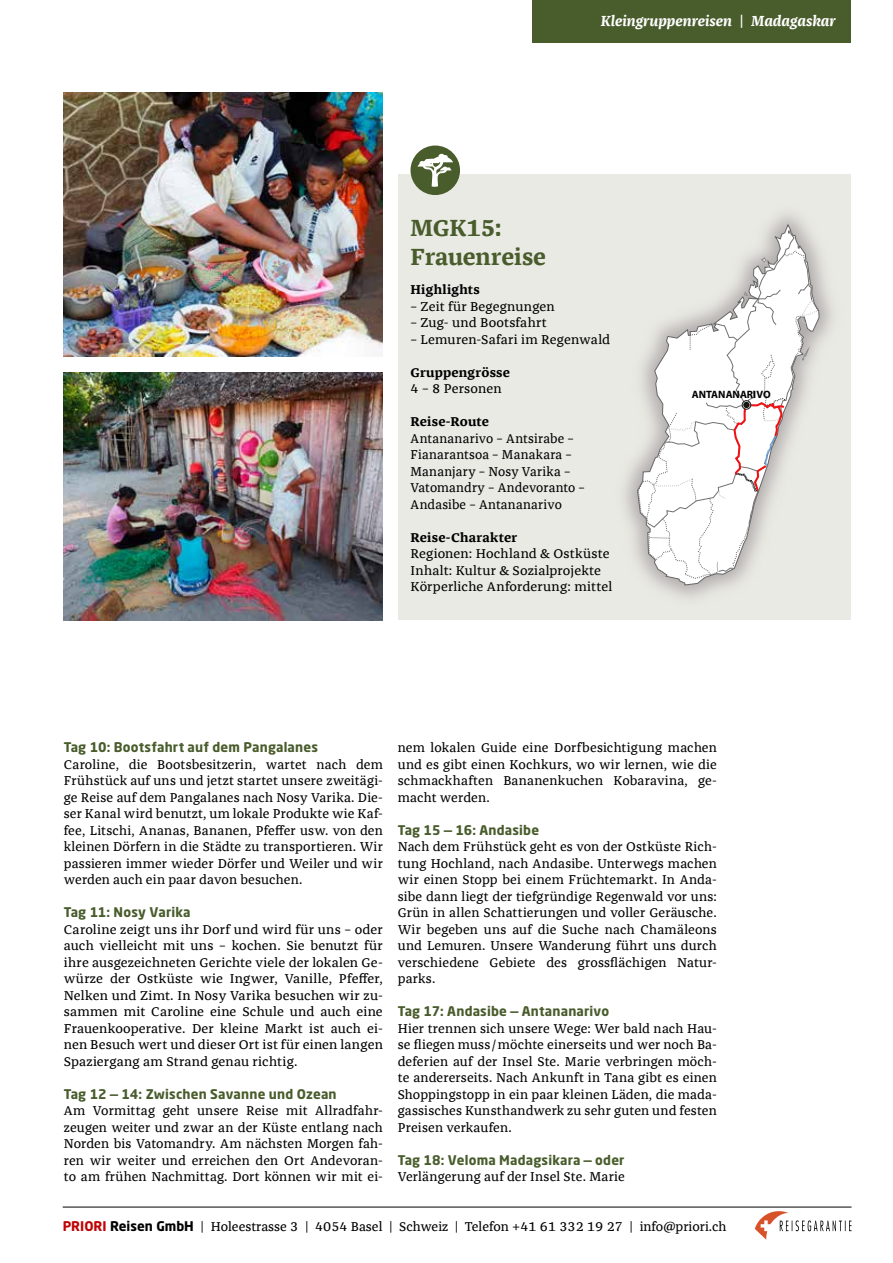
<style>
.page{position:relative;width:893px;height:1263px;background:#fff}
.page>*{position:absolute;margin:0;border:0;box-sizing:border-box;transform-origin:0 0}
.t1{font:700 24px/28.8px "Franziska Offc";letter-spacing:-.005em;color:#495c2c}
.t2{font:italic 700 15px "Franziska Offc";color:#fff}
.t3{font:13.2px/16.5px "Franziska Offc";letter-spacing:.005em;color:#000;text-align:justify}
.t4{font:700 13.2px "Neo Sans Std";letter-spacing:.01em;color:#495c2c}
.t5{font:700 13.2px "Franziska Offc";letter-spacing:.01em;color:#000}
.t6{font:700 10.65px "Myriad Pro";color:#000}
.s1{font-family:"Neo Sans Std";font-weight:700;color:#c00304}
.s2{font-family:"Neo Sans Std";font-weight:700}
</style>
<div class="page">
<div style="left:398px;top:175px;width:452px;height:445px;background:#eaeae4"></div>
<div style="left:410px;top:146px;width:50px;height:49px;background:#495c2c;border-radius:50%"></div>
<svg style="left:417px;top:154px;width:36px;height:33px"></svg>
<svg style="left:637px;top:224px;width:183px;height:361px"></svg>
<svg style="left:638px;top:233px;width:181px;height:346px"></svg>
<div style="left:742px;top:401px;width:9px;height:8px;background:#868685;border-radius:50%"></div>
<div style="left:742px;top:400px;width:9px;height:9px;border:1px solid #171714;border-radius:50%"></div>
<div style="left:743px;top:402px;width:7px;height:6px;background:#171714;border-radius:50%"></div>
<img style="left:64px;top:373px;width:319px;height:247px">
<img style="left:64px;top:92px;width:319px;height:264px">
<div style="left:531px;top:0;width:319px;height:43px;background:#495c2c"></div>
<hr style="left:63px;top:1207px;width:788px;height:1px;background:#000">
<svg style="left:755px;top:1211px;width:96px;height:29px"></svg>
<p class="t2" style="left:601px;top:12px;width:237px">Kleingruppenreisen | Madagaskar</p>
<h1 class="t1" style="left:410px;top:214px;width:137px">MGK15:<br>Frauenreise</h1>
<p class="t5" style="left:410px;top:282px;width:71px">Highlights</p>
<p class="t3" style="left:410px;top:298px;width:146px">– Zeit für Begegnungen</p>
<p class="t3" style="left:410px;top:314px;width:138px">– Zug- und Bootsfahrt</p>
<p class="t3" style="left:410px;top:331px;width:201px">– Lemuren-Safari im Regenwald</p>
<p class="t5" style="left:410px;top:364px;width:101px">Gruppengrösse</p>
<p class="t3" style="left:410px;top:380px;width:93px">4 – 8 Personen</p>
<p class="t5" style="left:410px;top:414px;width:80px">Reise-Route</p>
<p class="t3" style="left:410px;top:430px;width:176px;text-align:left">Antananarivo – Antsirabe –<br>Fianarantsoa – Manakara –<br>Mananjary – Nosy Varika –<br>Vatomandry – Andevoranto –<br>Andasibe – Antananarivo</p>
<p class="t5" style="left:410px;top:529px;width:108px">Reise-Charakter</p>
<p class="t3" style="left:410px;top:545px;width:203px;text-align:left">Regionen: Hochland &amp; Ostküste<br>Inhalt: Kultur &amp; Sozialprojekte<br>Körperliche Anforderung: mittel</p>
<p class="t6" style="left:692px;top:387px;width:80px">ANTANANARIVO</p>
<p class="t4" style="left:64px;top:739px;width:256px">Tag 10: Bootsfahrt auf dem Pangalanes</p>
<p class="t3" style="left:64px;top:756px;width:321px">Caroline, die Bootsbesitzerin, wartet nach dem Frühstück auf uns und jetzt startet unsere zweitägi&shy;ge Reise auf dem Pangalanes nach Nosy Varika. Die&shy;ser Kanal wird benutzt, um lokale Produkte wie Kaf&shy;fee, Litschi, Ananas, Bananen, Pfeffer usw. von den kleinen Dörfern in die Städte zu transportieren. Wir passieren immer wieder Dörfer und Weiler und wir werden auch ein paar davon besuchen.</p>
<p class="t4" style="left:64px;top:904px;width:128px">Tag 11: Nosy Varika</p>
<p class="t3" style="left:64px;top:921px;width:321px">Caroline zeigt uns ihr Dorf und wird für uns – oder auch vielleicht mit uns – kochen. Sie benutzt für ihre ausgezeichneten Gerichte viele der lokalen Ge&shy;würze der Ostküste wie Ingwer, Vanille, Pfeffer, Nelken und Zimt. In Nosy Varika besuchen wir zu&shy;sammen mit Caroline eine Schule und auch eine Frauenkooperative. Der kleine Markt ist auch ei&shy;nen Besuch wert und dieser Ort ist für einen langen Spaziergang am Strand genau richtig.</p>
<p class="t4" style="left:64px;top:1085px;width:274px">Tag 12 — 14: Zwischen Savanne und Ozean</p>
<p class="t3" style="left:64px;top:1103px;width:321px">Am Vormittag geht unsere Reise mit Allradfahr&shy;zeugen weiter und zwar an der Küste entlang nach Norden bis Vatomandry. Am nächsten Morgen fah&shy;ren wir weiter und erreichen den Ort Andevoran&shy;to am frühen Nachmittag. Dort können wir mit ei-</p>
<p class="t3" style="left:398px;top:740px;width:321px">nem lokalen Guide eine Dorfbesichtigung machen und es gibt einen Kochkurs, wo wir lernen, wie die schmackhaften Bananenkuchen Kobaravina, ge&shy;macht werden.</p>
<p class="t4" style="left:398px;top:821px;width:143px">Tag 15 — 16: Andasibe</p>
<p class="t3" style="left:398px;top:839px;width:321px">Nach dem Frühstück geht es von der Ostküste Rich&shy;tung Hochland, nach Andasibe. Unterwegs machen wir einen Stopp bei einem Früchtemarkt. In Anda&shy;sibe dann liegt der tiefgründige Regenwald vor uns:<br>Grün in allen Schattierungen und voller Geräusche.<br>Wir begeben uns auf die Suche nach Chamäleons und Lemuren. Unsere Wanderung führt uns durch verschiedene Gebiete des grossflächigen Natur&shy;parks.</p>
<p class="t4" style="left:398px;top:1003px;width:213px">Tag 17: Andasibe — Antananarivo</p>
<p class="t3" style="left:398px;top:1020px;width:321px">Hier trennen sich unsere Wege: Wer bald nach Hau&shy;se fliegen muss / möchte einerseits und wer noch Ba&shy;deferien auf der Insel Ste. Marie verbringen möch&shy;te andererseits. Nach Ankunft in Tana gibt es einen Shoppingstopp in ein paar kleinen Läden, die mada&shy;gassisches Kunsthandwerk zu sehr guten und festen Preisen verkaufen.</p>
<p class="t4" style="left:398px;top:1151px;width:228px">Tag 18: Veloma Madagsikara — oder</p>
<p class="t3" style="left:398px;top:1169px;width:229px">Verlängerung auf der Insel Ste. Marie</p>
<p class="t3" style="left:63px;top:1218px;width:665px"><span class="s1">PRIORI</span> <span class="s2">Reisen GmbH</span> | Holeestrasse 3 | 4054 Basel | Schweiz | Telefon +41 61 332 19 27 | info@priori.ch</p>
</div>
